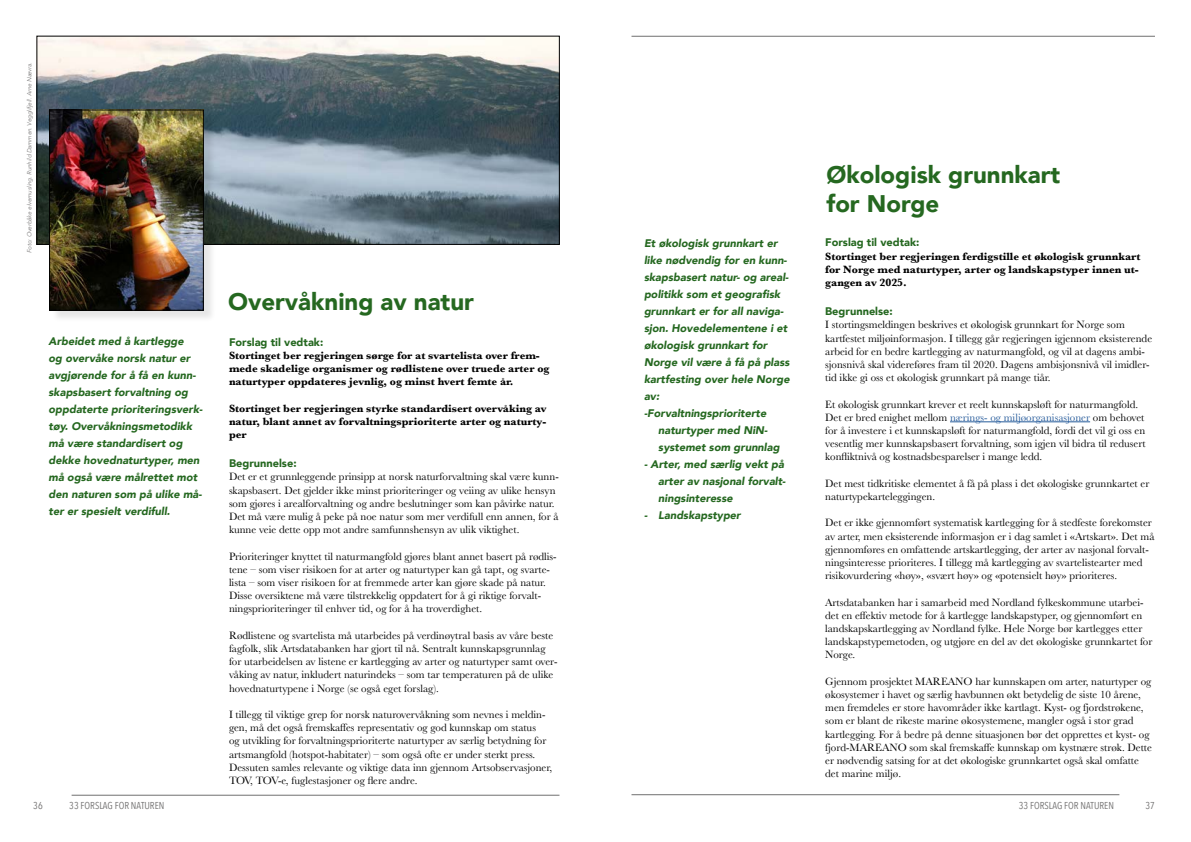
<style>
.page{position:relative;width:1191px;height:842px;background:#fff}
.page>*{position:absolute;margin:0;border:0;box-sizing:border-box;transform-origin:0 0}
.t1{font:900 24px/28.8px "Avenir";color:#256820}
.t2{font:11px/13.2px "Baskerville";color:#000}
.t3{font:italic 900 11px/17px "Avenir";color:#256820}
.t4{font:700 11px/13.2px "Baskerville";color:#000}
.t5{font:900 11px "Avenir";color:#256820}
.t6{font:10px "Avenir Next Condensed";color:#706f6f}
.t7{font:italic 300 6px "Avenir";color:#706f6f}
.s1{color:#265b9b}
</style>
<div class="page">
<hr style="left:72px;top:795px;width:487px;height:1px;background:#706f6f">
<hr style="left:631px;top:794px;width:488px;height:1px;background:#706f6f">
<hr style="left:631px;top:36px;width:524px;height:1px;background:#706f6f">
<img style="left:39px;top:38px;width:518px;height:204px">
<div style="left:37px;top:36px;width:522px;height:208px;border:1px solid #000"></div>
<div style="left:51px;top:111px;width:165px;height:212px;background:#000;opacity:.1"></div>
<img style="left:51px;top:112px;width:150px;height:196px">
<div style="left:49px;top:110px;width:154px;height:200px;border:1px solid #000"></div>
<hr style="left:950px;top:422px;width:140px;height:1px;background:#265b9b">
<p class="t7" style="left:26px;top:253px;width:192px;rotate:-90deg">Foto: Overbåke elvemusling. Runhild Dammen. Vegglifjell. Arne Nævra.</p>
<p class="t3" style="left:49px;top:333px;width:155px">Arbeidet med å kartlegge<br>og overvåke norsk natur er avgjørende for å få en kunn&shy;skapsbasert forvaltning og oppdaterte prioriteringsverk&shy;tøy. Overvåknings metodikk må være standardisert og dekke hovednaturtyper, men må også være målrettet mot den naturen som på ulike må&shy;ter er spesielt verdifull.</p>
<h1 class="t1" style="left:228px;top:286px;width:247px">Overvåkning av natur</h1>
<p class="t5" style="left:229px;top:335px;width:96px">Forslag til vedtak:</p>
<p class="t4" style="left:229px;top:350px;width:322px">Stortinget ber regjeringen sørge for at svartelista over frem&shy;mede skadelige organismer og rødlistene over truede arter og naturtyper oppdateres jevnlig, og minst hvert femte år.</p>
<p class="t4" style="left:229px;top:402px;width:319px;text-align:justify">Stortinget ber regjeringen styrke standardisert overvåking av natur, blant annet av forvaltningsprioriterte arter og naturty&shy;per</p>
<p class="t5" style="left:229px;top:457px;width:69px">Begrunnelse:</p>
<p class="t2" style="left:229px;top:471px;width:331px">Det er et grunnleggende prinsipp at norsk naturforvaltning skal være kunn&shy;skapsbasert. Det gjelder ikke minst prioriteringer og veiing av ulike hensyn som gjøres i arealforvaltning og andre beslutninger som kan påvirke natur.<br>Det må være mulig å peke på noe natur som mer verdifull enn annen, for å kunne veie dette opp mot andre samfunnshensyn av ulik viktighet.</p>
<p class="t2" style="left:229px;top:551px;width:329px">Prioriteringer knyttet til naturmangfold gjøres blant annet basert på rødlis&shy;tene – som viser risikoen for at arter og naturtyper kan gå tapt, og svarte&shy;lista – som viser risikoen for at fremmede arter kan gjøre skade på natur.<br>Disse oversiktene må være tilstrekkelig oppdatert for å gi riktige forvalt&shy;ningsprioriteringer til enhver tid, og for å ha troverdighet.</p>
<p class="t2" style="left:229px;top:630px;width:330px">Rødlistene og svartelista må utarbeides på verdinøytral basis av våre beste fagfolk, slik Artsdatabanken har gjort til nå. Sentralt kunnskapsgrunnlag for utarbeidelsen av listene er kartlegging av arter og naturtyper samt over&shy;våking av natur, inkludert naturindeks – som tar temperaturen på de ulike hovednaturtypene i Norge (se også eget forslag).</p>
<p class="t2" style="left:229px;top:709px;width:324px">I tillegg til viktige grep for norsk naturovervåkning som nevnes i meldin&shy;gen, må det også fremskaffes representativ og god kunnskap om status<br>og utvikling for forvaltningsprioriterte naturtyper av særlig betydning for artsmangfold (hotspot-habitater) – som også ofte er under sterkt press.<br>Dessuten samles relevante og viktige data inn gjennom Artsobservasjoner, TOV, TOV-e, fuglestasjoner og flere andre.</p>
<p class="t3" style="left:644px;top:234px;width:135px">Et økologisk grunnkart er</p>
<p class="t3" style="left:644px;top:251px;width:144px">like nødvendig for en kunn-</p>
<p class="t3" style="left:644px;top:268px;width:146px">skapsbasert natur- og areal-</p>
<p class="t3" style="left:644px;top:285px;width:138px">politikk som et geografisk</p>
<p class="t3" style="left:644px;top:302px;width:141px">grunnkart er for all naviga-</p>
<p class="t3" style="left:644px;top:319px;width:145px">sjon. Hovedelementene i et</p>
<p class="t3" style="left:644px;top:336px;width:125px">økologisk grunnkart for</p>
<p class="t3" style="left:644px;top:353px;width:147px">Norge vil være å få på plass</p>
<p class="t3" style="left:644px;top:370px;width:147px">kartfesting over hele Norge</p>
<p class="t3" style="left:644px;top:387px;width:17px">av:</p>
<p class="t3" style="left:644px;top:404px;width:124px">-Forvaltningsprioriterte</p>
<p class="t3" style="left:658px;top:421px;width:111px">naturtyper med NiN-</p>
<p class="t3" style="left:658px;top:438px;width:123px">systemet som grunnlag</p>
<p class="t3" style="left:658px;top:455px;width:129px;text-indent:-14px">- Arter, med særlig vekt på arter av nasjonal forvalt&shy;ningsinteresse</p>
<p class="t3" style="left:644px;top:506px;width:98px">- Landskapstyper</p>
<h1 class="t1" style="left:826px;top:160px;width:235px">Økologisk grunnkart for Norge</h1>
<p class="t5" style="left:825px;top:236px;width:96px">Forslag til vedtak:</p>
<p class="t4" style="left:825px;top:250px;width:317px">Stortinget ber regjeringen ferdigstille et økologisk grunnkart for Norge med naturtyper, arter og landskapstyper innen ut&shy;gangen av 2025.</p>
<p class="t5" style="left:825px;top:305px;width:69px">Begrunnelse:</p>
<p class="t2" style="left:825px;top:319px;width:328px">I stortingsmeldingen beskrives et økologisk grunnkart for Norge som kartfestet miljøinformasjon. I tillegg går regjeringen igjennom eksisterende arbeid for en bedre kartlegging av naturmangfold, og vil at dagens ambi&shy;sjonsnivå skal videreføres fram til 2020. Dagens ambisjonsnivå vil imidler&shy;tid ikke gi oss et økologisk grunnkart på mange tiår.</p>
<p class="t2" style="left:825px;top:399px;width:322px">Et økologisk grunnkart krever et reelt kunnskapsløft for naturmangfold.<br>Det er bred enighet mellom <span class="s1">nærings- og miljøorganisasjoner</span> om behovet for å investere i et kunnskapsløft for naturmangfold, fordi det vil gi oss en vesentlig mer kunnskapsbasert forvaltning, som igjen vil bidra til redusert konfliktnivå og kostnadsbesparelser i mange ledd.</p>
<p class="t2" style="left:825px;top:478px;width:326px">Det mest tidkritiske elementet å få på plass i det økologiske grunnkartet er naturtypekarteleggingen.</p>
<p class="t2" style="left:825px;top:517px;width:331px">Det er ikke gjennomført systematisk kartlegging for å stedfeste forekomster av arter, men eksisterende informasjon er i dag samlet i «Artskart». Det må gjennomføres en omfattende artskartlegging, der arter av nasjonal forvalt&shy;ningsinteresse prioriteres. I tillegg må kartlegging av svartelistearter med risikovurdering «høy», «svært høy» og «potensielt høy» prioriteres.</p>
<p class="t2" style="left:825px;top:597px;width:329px">Artsdatabanken har i samarbeid med Nordland fylkeskommune utarbei&shy;det en effektiv metode for å kartlegge landskapstyper, og gjennomført en landskapskartlegging av Nordland fylke. Hele Norge bør kartlegges etter landskapstypemetoden, og utgjøre en del av det økologiske grunnkartet for Norge.</p>
<p class="t2" style="left:825px;top:676px;width:328px">Gjennom prosjektet MAREANO har kunnskapen om arter, naturtyper og økosystemer i havet og særlig havbunnen økt betydelig de siste 10 årene, men fremdeles er store havområder ikke kartlagt. Kyst- og fjordstrøkene, som er blant de rikeste marine økosystemene, mangler også i stor grad kartlegging. For å bedre på denne situasjonen bør det opprettes et kyst- og fjord-MAREANO som skal fremskaffe kunnskap om kystnære strøk. Dette er nødvendig satsing for at det økologiske grunnkartet også skal omfatte det marine miljø.</p>
<p class="t6" style="left:33px;top:800px;width:11px">36</p>
<p class="t6" style="left:69px;top:800px;width:97px">33 FORSLAG FOR NATUREN</p>
<p class="t6" style="left:1019px;top:800px;width:97px">33 FORSLAG FOR NATUREN</p>
<p class="t6" style="left:1145px;top:800px;width:11px">37</p>
</div>
